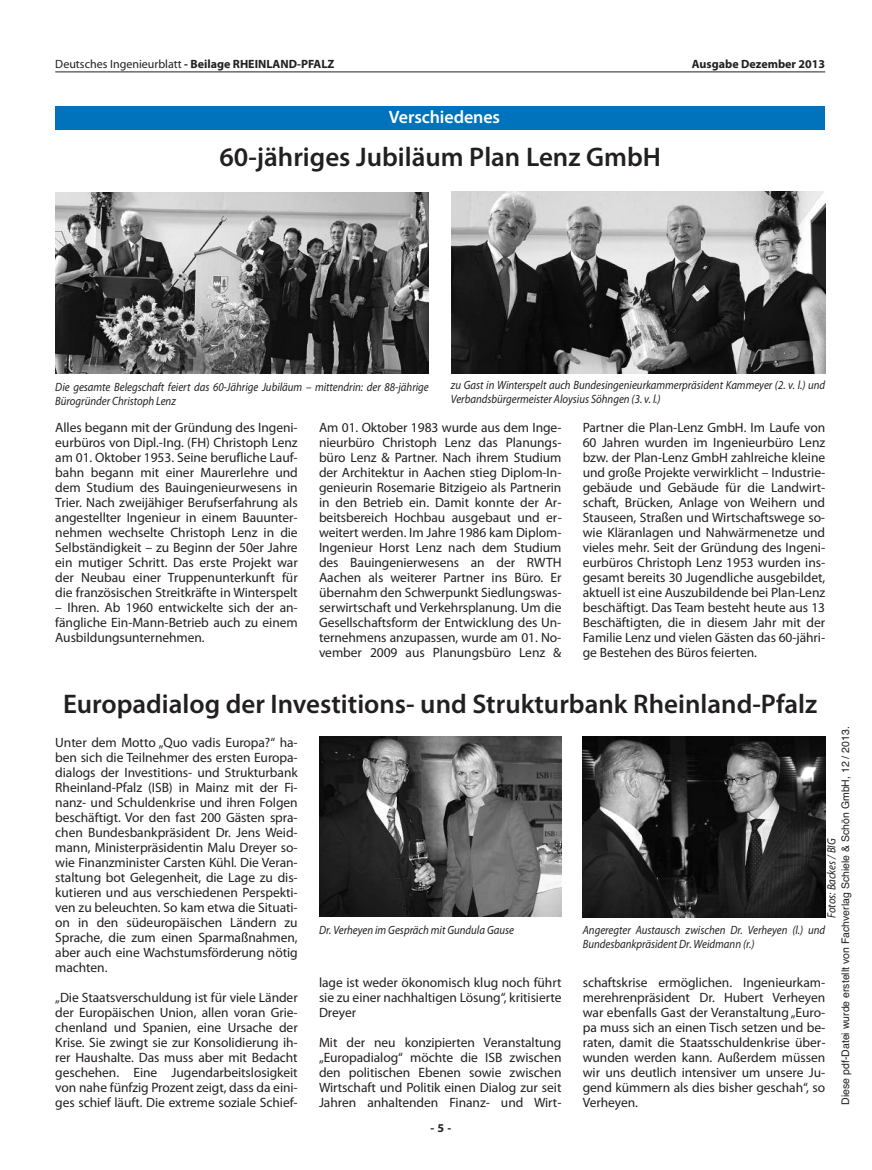
<style>
.page{position:relative;width:872px;height:1170px;background:#fff}
.page>*{position:absolute;margin:0;border:0;box-sizing:border-box;transform-origin:0 0}
.t1{font:600 27px "Myriad Pro";color:#231f20}
.t2{font:600 18px "Myriad Pro";letter-spacing:-.005em;color:#fff}
.t3{font:13.5px/15px "Myriad Pro";letter-spacing:-.005em;color:#231f20;text-align:justify}
.t4{font:italic 12px/13.5px "Myriad Pro";color:#231f20;scale:.9 1}
.t5{font:12px "Myriad Pro";color:#231f20}
.t6{font:700 12px "Myriad Pro";color:#231f20}
.t7{font:10.5px "Helvetica";color:#231f20}
.s1{font-weight:700}
</style>
<div class="page">
<hr style="left:55px;top:71px;width:770px;height:1px;background:#231f20">
<div style="left:55px;top:106px;width:770px;height:24px;background:#0073bc"></div>
<img style="left:55px;top:192px;width:374px;height:181px">
<img style="left:451px;top:192px;width:374px;height:181px">
<img style="left:319px;top:736px;width:242px;height:180px">
<img style="left:583px;top:736px;width:242px;height:181px">
<p class="t5" style="left:55px;top:60px;width:281px">Deutsches Ingenieurblatt <span class="s1">- Beilage RHEINLAND-PFALZ</span></p>
<p class="t6" style="left:692px;top:59px;width:135px">Ausgabe Dezember 2013</p>
<h2 class="t2" style="left:389px;top:111px;width:113px">Verschiedenes</h2>
<h1 class="t1" style="left:219px;top:146px;width:443px">60-jähriges Jubiläum Plan Lenz GmbH</h1>
<p class="t4" style="left:55px;top:381px;width:416px">Die gesamte Belegschaft feiert das 60-Jährige Jubiläum – mittendrin: der 88-jährige<br>Bürogründer Christoph Lenz</p>
<p class="t4" style="left:451px;top:379px;width:417px">zu Gast in Winterspelt auch Bundesingenieurkammerpräsident Kammeyer (2. v. l.) und<br>Verbandsbürgermeister Aloysius Söhngen (3. v. l.)</p>
<p class="t3" style="left:55px;top:421px;width:244px">Alles begann mit der Gründung des Ingeni&shy;eurbüros von Dipl.-Ing. (FH) Christoph Lenz am 01. Oktober 1953. Seine berufliche Lauf&shy;bahn begann mit einer Maurerlehre und dem Studium des Bauingenieurwesens in Trier. Nach zweijähiger Berufserfahrung als angestellter Ingenieur in einem Bauunter&shy;nehmen wechselte Christoph Lenz in die Selbständigkeit – zu Beginn der 50er Jahre ein mutiger Schritt. Das erste Projekt war der Neubau einer Truppenunterkunft für die französischen Streitkräfte in Winterspelt</p>
<p class="t3" style="left:55px;top:601px;width:244px">– Ihren. Ab 1960 entwickelte sich der an&shy;fängliche Ein-Mann-Betrieb auch zu einem Ausbildungsunternehmen.</p>
<p class="t3" style="left:319px;top:421px;width:244px">Am 01. Oktober 1983 wurde aus dem Inge&shy;nieurbüro Christoph Lenz das Planungs&shy;büro Lenz &amp; Partner. Nach ihrem Studium der Architektur in Aachen stieg Diplom-In&shy;genieurin Rosemarie Bitzigeio als Partnerin in den Betrieb ein. Damit konnte der Ar&shy;beitsbereich Hochbau ausgebaut und er&shy;weitert werden. Im Jahre 1986 kam Diplom-Ingenieur Horst Lenz nach dem Studium des Bauingenierwesens an der RWTH Aachen als weiterer Partner ins Büro. Er übernahm den Schwerpunkt Siedlungswas&shy;serwirtschaft und Verkehrsplanung. Um die Gesellschaftsform der Entwicklung des Un&shy;ternehmens anzupassen, wurde am 01. No&shy;vember 2009 aus Planungsbüro Lenz &amp;</p>
<p class="t3" style="left:583px;top:421px;width:244px">Partner die Plan-Lenz GmbH. Im Laufe von 60 Jahren wurden im Ingenieurbüro Lenz bzw. der Plan-Lenz GmbH zahlreiche kleine und große Projekte verwirklicht – Industrie&shy;gebäude und Gebäude für die Landwirt&shy;schaft, Brücken, Anlage von Weihern und Stauseen, Straßen und Wirtschaftswege so&shy;wie Kläranlagen und Nahwärmenetze und vieles mehr. Seit der Gründung des Ingeni&shy;eurbüros Christoph Lenz 1953 wurden ins&shy;gesamt bereits 30 Jugendliche ausgebildet, aktuell ist eine Auszubildende bei Plan-Lenz beschäftigt. Das Team besteht heute aus 13<br>Beschäftigten, die in diesem Jahr mit der Familie Lenz und vielen Gästen das 60-jähri&shy;ge Bestehen des Büros feierten.</p>
<h1 class="t1" style="left:63px;top:694px;width:755px">Europadialog der Investitions- und Strukturbank Rheinland-Pfalz</h1>
<p class="t3" style="left:55px;top:736px;width:244px">Unter dem Motto „Quo vadis Europa?“ ha&shy;ben sich die Teilnehmer des ersten Europa&shy;dialogs der Investitions- und Strukturbank Rheinland-Pfalz (ISB) in Mainz mit der Fi&shy;nanz- und Schuldenkrise und ihren Folgen beschäftigt. Vor den fast 200 Gästen spra&shy;chen Bundesbankpräsident Dr. Jens Weid&shy;mann, Ministerpräsidentin Malu Dreyer so&shy;wie Finanzminister Carsten Kühl. Die Veran&shy;staltung bot Gelegenheit, die Lage zu dis&shy;kutieren und aus verschiedenen Perspekti&shy;ven zu beleuchten. So kam etwa die Situati&shy;on in den südeuropäischen Ländern zu Sprache, die zum einen Sparmaßnahmen, aber auch eine Wachstumsförderung nötig machten.</p>
<p class="t3" style="left:55px;top:991px;width:244px">„Die Staatsverschuldung ist für viele Länder der Europäischen Union, allen voran Grie&shy;chenland und Spanien, eine Ursache der Krise. Sie zwingt sie zur Konsolidierung ih&shy;rer Haushalte. Das muss aber mit Bedacht geschehen. Eine Jugendarbeitslosigkeit von nahe fünfzig Prozent zeigt, dass da eini&shy;ges schief läuft. Die extreme soziale Schief-</p>
<p class="t7" style="left:839px;top:1104px;width:380px;rotate:-90deg">Diese pdf-Datei wurde erstellt von Fachverlag Schiele &amp; Schön GmbH, 12 / 2013.</p>
<p class="t4" style="left:825px;top:917px;width:90px;rotate:-90deg">Fotos: Backes /BIG</p>
<p class="t4" style="left:319px;top:923px;width:218px">Dr. Verheyen im Gespräch mit Gundula Gause</p>
<p class="t4" style="left:583px;top:924px;width:271px">Angeregter Austausch zwischen Dr. Verheyen (l.) und<br>Bundesbankpräsident Dr. Weidmann (r.)</p>
<p class="t3" style="left:583px;top:976px;width:244px">schaftskrise ermöglichen. Ingenieurkam&shy;merehrenpräsident Dr. Hubert Verheyen war ebenfalls Gast der Veranstaltung „Euro&shy;pa muss sich an einen Tisch setzen und be&shy;raten, damit die Staatsschuldenkrise über&shy;wunden werden kann. Außerdem müssen wir uns deutlich intensiver um unsere Ju&shy;gend kümmern als dies bisher geschah“, so Verheyen.</p>
<p class="t3" style="left:319px;top:976px;width:244px">lage ist weder ökonomisch klug noch führt sie zu einer nachhaltigen Lösung“, kritisierte Dreyer</p>
<p class="t3" style="left:319px;top:1036px;width:244px">Mit der neu konzipierten Veranstaltung „Europadialog“ möchte die ISB zwischen den politischen Ebenen sowie zwischen Wirtschaft und Politik einen Dialog zur seit Jahren anhaltenden Finanz- und Wirt-</p>
<p class="t6" style="left:430px;top:1122px;width:23px">-5-</p>
</div>
